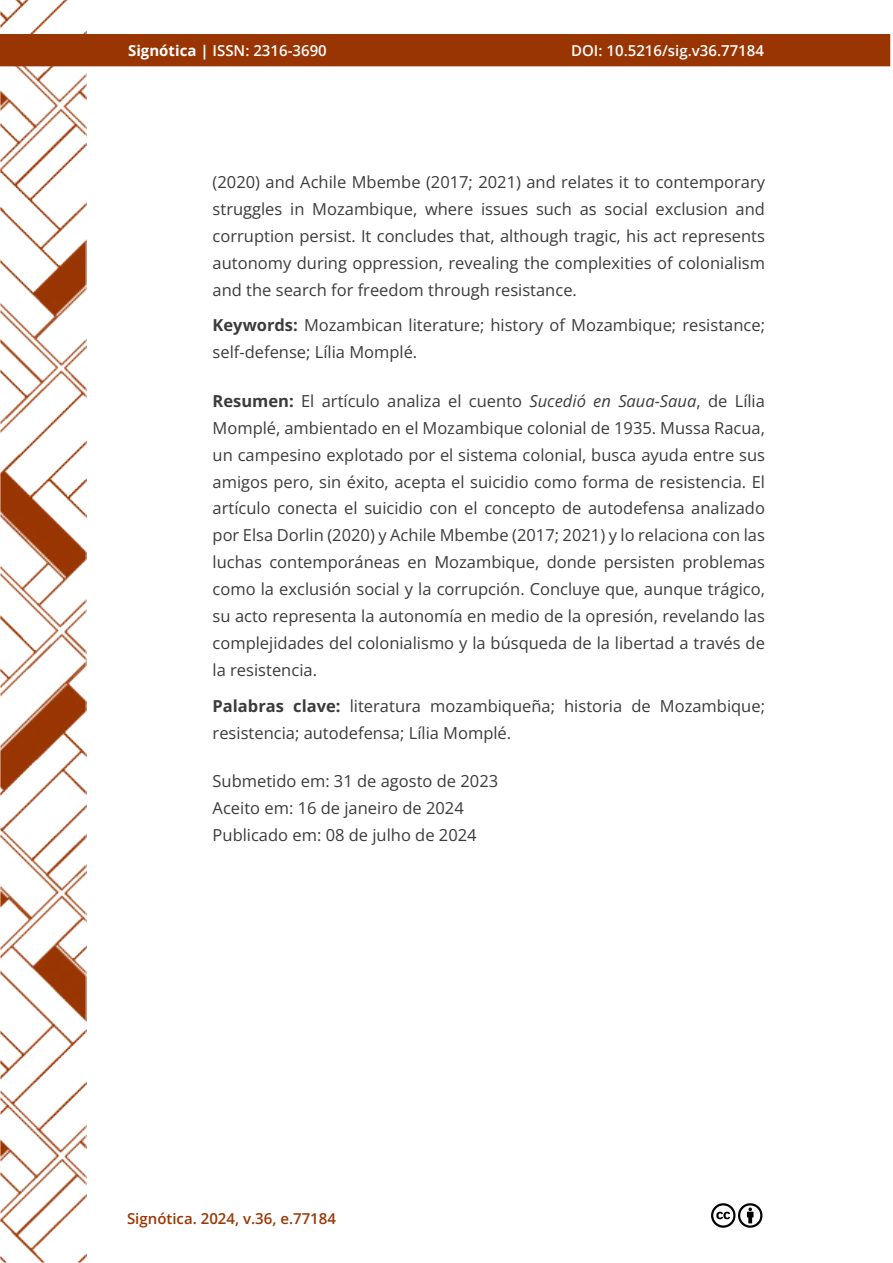
<style>
.page{position:relative;width:893px;height:1263px;background:#fff}
.page>*{position:absolute;margin:0;border:0;box-sizing:border-box;transform-origin:0 0}
.t1{font:16.5px/27px "Open Sans";color:#3c3b3b}
.t2{font:600 15px "Open Sans";color:#fff}
.t3{font:600 15px "Open Sans";color:#993603}
.s1{font-weight:700}
.s2{font-style:italic}
</style>
<div class="page">
<img style="left:0;top:0;width:87px;height:1263px">
<div style="left:0;top:34px;width:890px;height:32px;background:#983503"></div>
<svg style="left:711px;top:1203px;width:52px;height:25px"></svg>
<p class="t2" style="left:128px;top:40px;width:200px"><span class="s1">Signótica |</span> ISSN: 2316-3690</p>
<p class="t2" style="left:571px;top:40px;width:194px">DOI: 10.5216/sig.v36.77184</p>
<p class="t1" style="left:213px;top:168px;width:554px;text-align:justify">(2020) and Achile Mbembe (2017; 2021) and relates it to contemporary struggles in Mozambique, where issues such as social exclusion and corruption persist. It concludes that, although tragic, his act represents autonomy during oppression, revealing the complexities of colonialism and the search for freedom through resistance.</p>
<p class="t1" style="left:213px;top:311px;width:554px"><span class="s1">Keywords:</span> Mozambican literature; history of Mozambique; resistance; self-defense; Lília Momplé.</p>
<p class="t1" style="left:213px;top:387px;width:554px;text-align:justify"><span class="s1">Resumen:</span> El artículo analiza el cuento <span class="s2">Sucedió en Saua-Saua</span>, de Lília Momplé, ambientado en el Mozambique colonial de 1935. Mussa Racua, un campesino explotado por el sistema colonial, busca ayuda entre sus amigos pero, sin éxito, acepta el suicidio como forma de resistencia. El artículo conecta el suicidio con el concepto de autodefensa analizado por Elsa Dorlin (2020) y Achile Mbembe (2017; 2021) y lo relaciona con las luchas contemporáneas en Mozambique, donde persisten problemas como la exclusión social y la corrupción. Concluye que, aunque trágico, su acto representa la autonomía en medio de la opresión, revelando las complejidades del colonialismo y la búsqueda de la libertad a través de la resistencia.</p>
<p class="t1" style="left:213px;top:692px;width:554px"><span class="s1">Palabras clave:</span> literatura mozambiqueña; historia de Mozambique; resistencia; autodefensa; Lília Momplé.</p>
<p class="t1" style="left:213px;top:767px;width:287px">Submetido em: 31 de agosto de 2023<br>Aceito em: 16 de janeiro de 2024<br>Publicado em: 08 de julho de 2024</p>
<p class="t3" style="left:127px;top:1208px;width:210px">Signótica. 2024, v.36, e.77184</p>
</div>
